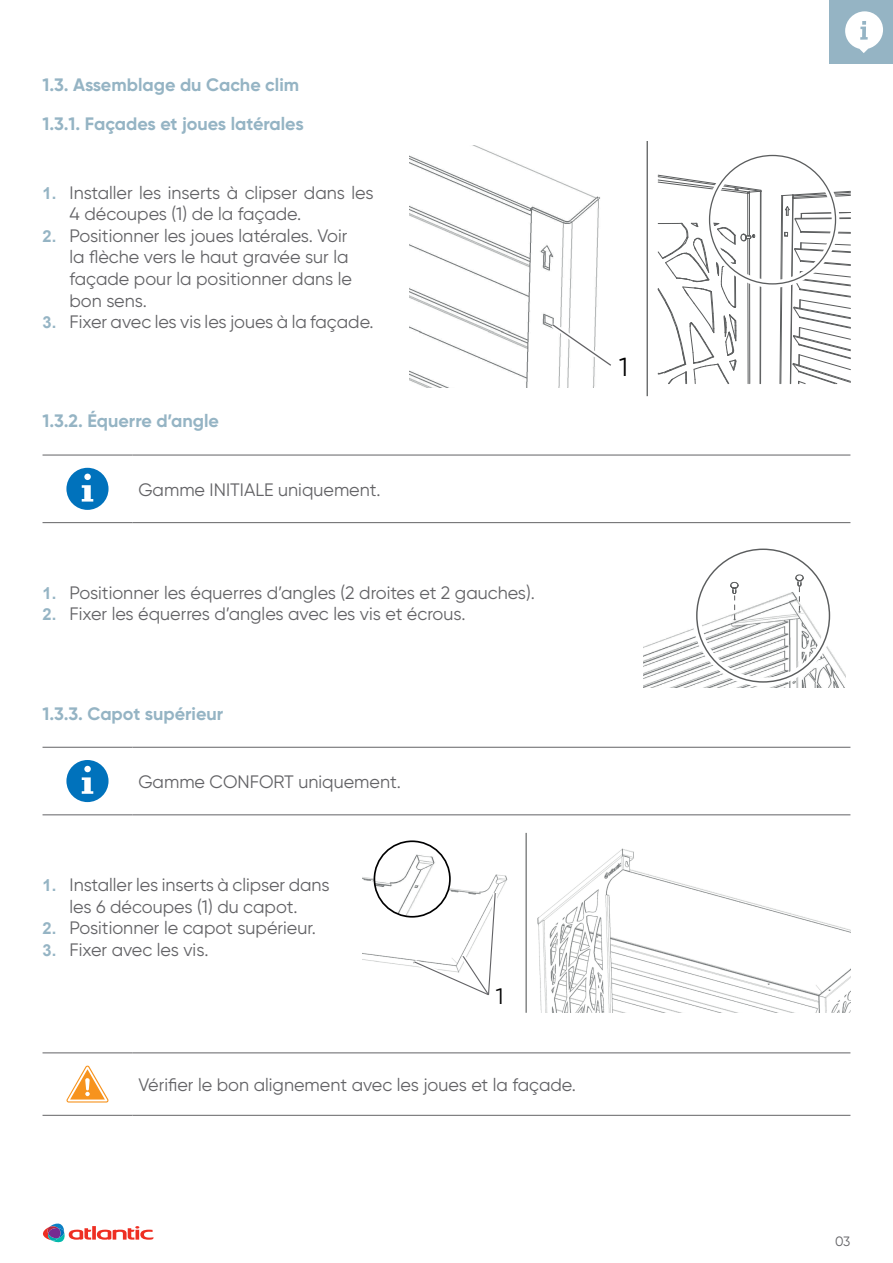
<style>
.page{position:relative;width:893px;height:1263px;background:#fff}
.page>*{position:absolute;margin:0;border:0;box-sizing:border-box;transform-origin:0 0}
.t1{font:26.1px "Gilroy";color:#000001}
.t2{font:22.35px "Gilroy";color:#000001}
.t3{font:18px/21.6px "Gilroy";color:#636366}
.t4{font:700 18px/38.5px "Gilroy";color:#95b4c4}
.t5{font:13.5px "Gilroy";color:#636366}
.s1{font-family:"Arial";font-weight:700;font-size:16.5px;color:#95b4c4}
</style>
<div class="page">
<div style="left:829px;top:0;width:64px;height:64px;background:#95b4c4"></div>
<svg style="left:845px;top:11px;width:38px;height:42px"></svg>
<svg style="left:43px;top:1223px;width:110px;height:20px"></svg>
<hr style="left:43px;top:455px;width:89px;height:1px;background:#636366">
<hr style="left:132px;top:455px;width:718px;height:1px;background:#636366">
<hr style="left:43px;top:522px;width:89px;height:1px;background:#636366">
<hr style="left:132px;top:522px;width:718px;height:1px;background:#636366">
<div style="left:66px;top:468px;width:43px;height:42px;background:#0072bc;border-radius:50%"></div>
<svg style="left:82px;top:474px;width:11px;height:28px"></svg>
<hr style="left:43px;top:747px;width:89px;height:1px;background:#636366">
<hr style="left:132px;top:747px;width:718px;height:1px;background:#636366">
<hr style="left:43px;top:814px;width:89px;height:1px;background:#636366">
<hr style="left:132px;top:814px;width:718px;height:1px;background:#636366">
<div style="left:66px;top:760px;width:43px;height:42px;background:#0072bc;border-radius:50%"></div>
<svg style="left:82px;top:766px;width:11px;height:28px"></svg>
<hr style="left:43px;top:1052px;width:89px;height:1px;background:#636366">
<hr style="left:132px;top:1052px;width:718px;height:1px;background:#636366">
<hr style="left:43px;top:1115px;width:89px;height:1px;background:#636366">
<hr style="left:132px;top:1115px;width:718px;height:1px;background:#636366">
<svg style="left:66px;top:1065px;width:42px;height:37px"></svg>
<img style="left:410px;top:145px;width:271px;height:243px">
<hr style="left:749px;top:192px;width:1px;height:44px;background:#5b5d5e">
<hr style="left:747px;top:193px;width:1px;height:43px;background:#5b5d5e">
<hr style="left:760px;top:191px;width:1px;height:193px;background:#5b5d5e">
<svg style="left:779px;top:161px;width:72px;height:223px"></svg>
<svg style="left:657px;top:223px;width:98px;height:161px"></svg>
<svg style="left:658px;top:175px;width:104px;height:19px"></svg>
<div style="left:706px;top:152px;width:133px;height:136px;border:8px solid #fff;border-radius:50%"></div>
<hr style="left:647px;top:142px;width:1px;height:254px;background:#5b5d5e">
<svg style="left:546px;top:318px;width:72px;height:54px"></svg>
<img style="left:643px;top:555px;width:203px;height:133px">
<div style="left:692px;top:545px;width:142px;height:141px;border:9px solid #fff;border-radius:50%"></div>
<svg style="left:795px;top:574px;width:9px;height:36px"></svg>
<svg style="left:730px;top:582px;width:9px;height:37px"></svg>
<img style="left:362px;top:841px;width:146px;height:125px">
<svg style="left:409px;top:888px;width:91px;height:108px"></svg>
<img style="left:374px;top:841px;width:76px;height:76px;border-radius:38px">
<div style="left:374px;top:840px;width:77px;height:78px;border:2px solid #000001;border-radius:50%"></div>
<img style="left:525px;top:833px;width:325px;height:180px">
<hr style="left:526px;top:833px;width:1px;height:180px;background:#5b5d5e">
<p class="t4" style="left:43px;top:65px;width:263px">1.3. Assemblage du Cache clim<br>1.3.1. Façades et joues latérales</p>
<p class="t3" style="left:70px;top:181px;width:306px;text-indent:-27px"><span class="s1">1.</span> Installer les inserts à clipser dans les<br>4 découpes (1) de la façade.</p>
<p class="t3" style="left:70px;top:225px;width:284px;text-indent:-27px"><span class="s1">2.</span> Positionner les joues latérales. Voir la flèche vers le haut gravée sur la façade pour la positionner dans le bon sens.</p>
<p class="t3" style="left:43px;top:311px;width:333px"><span class="s1">3.</span> Fixer avec les vis les joues à la façade.</p>
<p class="t4" style="left:43px;top:402px;width:178px">1.3.2. Équerre d’angle</p>
<p class="t3" style="left:138px;top:479px;width:244px">Gamme INITIALE uniquement.</p>
<p class="t3" style="left:43px;top:581px;width:494px"><span class="s1">1.</span> Positionner les équerres d’angles (2 droites et 2 gauches).</p>
<p class="t3" style="left:43px;top:603px;width:425px"><span class="s1">2.</span> Fixer les équerres d’angles avec les vis et écrous.</p>
<p class="t4" style="left:43px;top:694px;width:182px">1.3.3. Capot supérieur</p>
<p class="t3" style="left:138px;top:771px;width:264px">Gamme CONFORT uniquement.</p>
<p class="t3" style="left:43px;top:874px;width:289px;text-align:center"><span class="s1">1.</span> Installer les inserts à clipser dans les 6 découpes (1) du capot.</p>
<p class="t3" style="left:43px;top:917px;width:275px"><span class="s1">2.</span> Positionner le capot supérieur.</p>
<p class="t3" style="left:43px;top:938px;width:167px"><span class="s1">3.</span> Fixer avec les vis.</p>
<p class="t2" style="left:496px;top:983px;width:9px">1</p>
<p class="t3" style="left:138px;top:1074px;width:439px">Vérifier le bon alignement avec les joues et la façade.</p>
<h1 class="t1" style="left:619px;top:351px;width:10px">1</h1>
<p class="t5" style="left:835px;top:1233px;width:17px">03</p>
</div>
